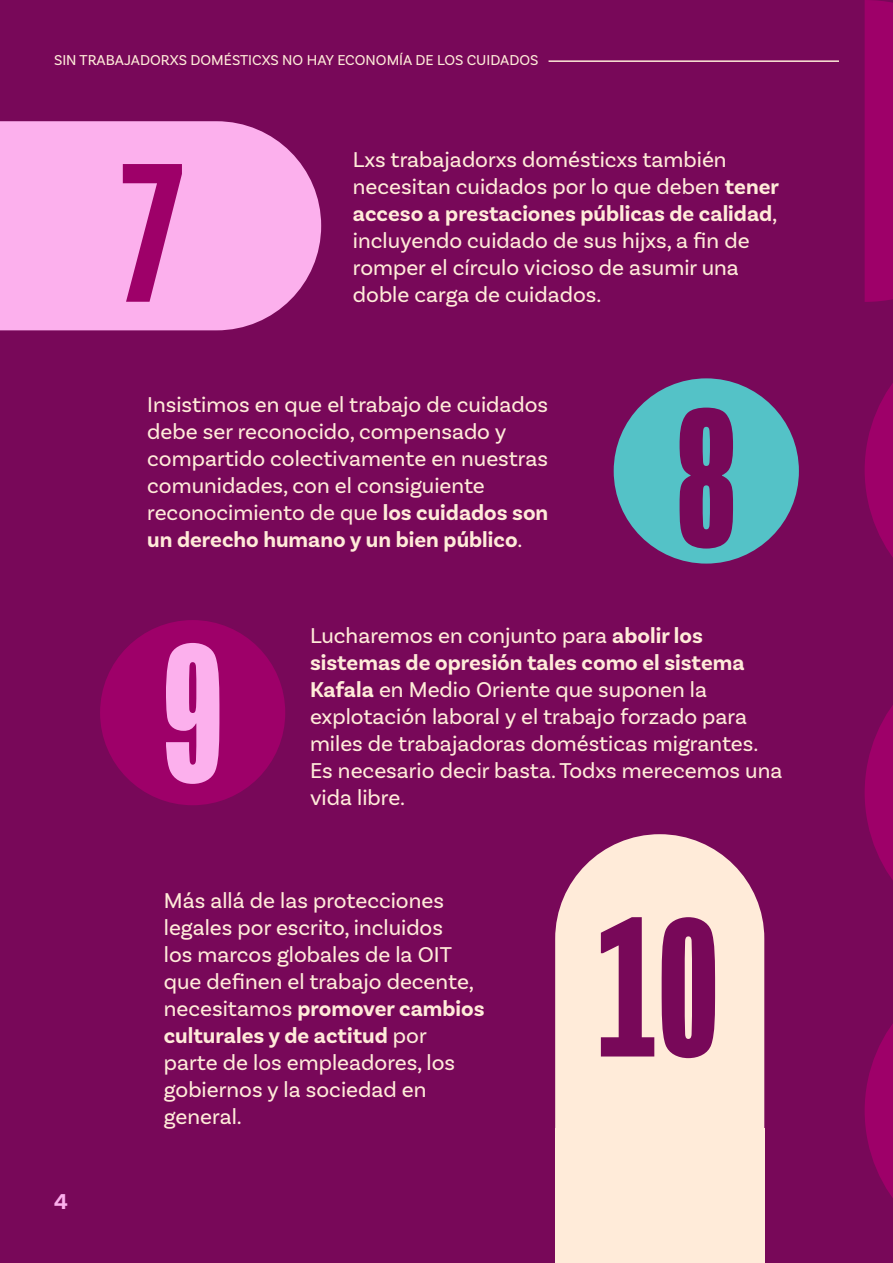
<style>
.page{position:relative;width:893px;height:1263px;background:#780859}
.page>*{position:absolute;margin:0;border:0;box-sizing:border-box;transform-origin:0 0}
.t1{font:700 202.5px "Mongoose";color:#780859}
.t2{font:700 202.5px "Mongoose";color:#9e0069}
.t3{font:700 202.5px "Mongoose";color:#fcb0ed}
.t4{font:22.5px/27px "Basic Sans";color:#ffebd9}
.t5{font:700 22.5px "Basic Sans";color:#fcb0ed}
.t6{font:15px "Basic Sans";color:#ffebd9}
.s1{font-weight:700}
</style>
<div class="page">
<hr style="left:549px;top:60px;width:290px;height:2px;background:#ffebd9">
<svg style="left:0;top:121px;width:321px;height:209px;background:#f2a4e2"></svg>
<div style="left:614px;top:378px;width:185px;height:186px;background:#54c2c7;border-radius:50%"></div>
<div style="left:100px;top:620px;width:185px;height:185px;background:#9e0069;border-radius:50%"></div>
<div style="left:555px;top:834px;width:209px;height:429px;background:#ffebd9;border-radius:105px"></div>
<div style="left:555px;top:1128px;width:209px;height:135px;background:#ffebd9"></div>
<svg style="left:865px;top:383px;width:28px;height:174px"></svg>
<svg style="left:865px;top:1024px;width:28px;height:174px"></svg>
<svg style="left:865px;top:705px;width:28px;height:175px"></svg>
<div style="left:865px;top:0;width:28px;height:302px;background:#9e0069"></div>
<p class="t6" style="left:54px;top:51px;width:486px">SIN TRABAJADORXS DOMÉSTICXS NO HAY ECONOMÍA DE LOS CUIDADOS</p>
<h1 class="t2" style="left:121px;top:118px;width:62px">7</h1>
<p class="t4" style="left:353px;top:146px;width:428px">Lxs trabajadorxs domésticxs también necesitan cuidados por lo que deben <span class="s1">tener acceso a prestaciones públicas de calidad</span>, incluyendo cuidado de sus hijxs, a fin de romper el círculo vicioso de asumir una doble carga de cuidados.</p>
<p class="t4" style="left:147px;top:391px;width:403px">Insistimos en que el trabajo de cuidados debe ser reconocido, compensado y compartido colectivamente en nuestras comunidades, con el consiguiente reconocimiento de que <span class="s1">los cuidados son un derecho humano y un bien público</span>.</p>
<h1 class="t1" style="left:676px;top:363px;width:62px">8</h1>
<h1 class="t3" style="left:162px;top:599px;width:62px">9</h1>
<p class="t4" style="left:310px;top:621px;width:474px">Lucharemos en conjunto para <span class="s1">abolir los sistemas de opresión tales como el sistema Kafala</span> en Medio Oriente que suponen la explotación laboral y el trabajo forzado para miles de trabajadoras domésticas migrantes.<br>Es necesario decir basta. Todxs merecemos una vida libre.</p>
<p class="t5" style="left:54px;top:1188px;width:15px">4</p>
<p class="t4" style="left:164px;top:887px;width:322px">Más allá de las protecciones legales por escrito, incluidos<br>los marcos globales de la OIT que definen el trabajo decente, necesitamos <span class="s1">promover cambios culturales y de actitud</span> por parte de los empleadores, los gobiernos y la sociedad en general.</p>
<h1 class="t1" style="left:597px;top:873px;width:123px">10</h1>
</div>
